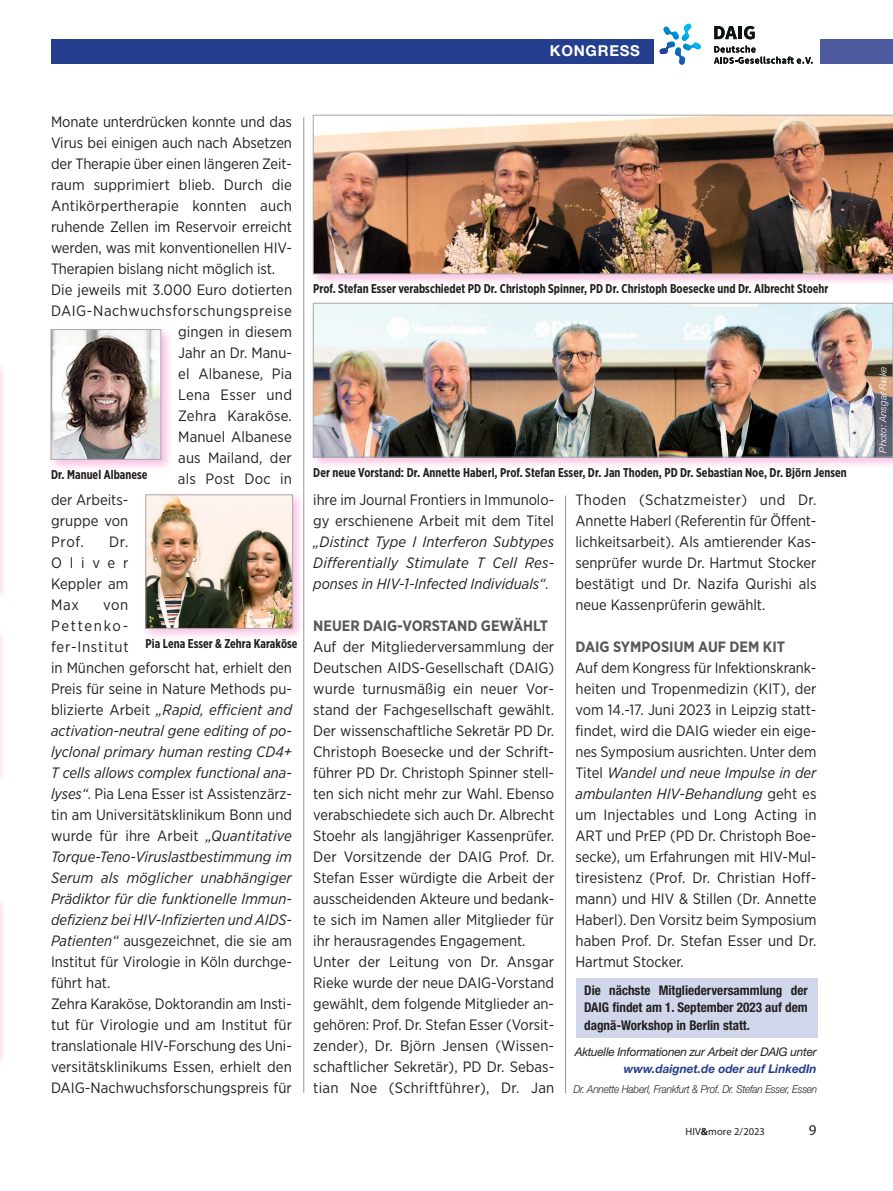
<style>
.page{position:relative;width:893px;height:1191px;background:#fff}
.page>*{position:absolute;margin:0;border:0;box-sizing:border-box;transform-origin:0 0}
.Fliesstext{font:15px/21px "Gotham Narrow";letter-spacing:.005em;color:#231f20;text-align:justify}
.Fliesstext-2{font:italic 15px/21px "Gotham Narrow";color:#231f20}
.Fliesstext-3{font:700 15px "Gotham Narrow";color:#57585a}
.Fliesstext-4{font:15px "Gotham Narrow";letter-spacing:.035em;color:#231f20}
.Rubriken{font:700 15px "Helvetica Neue";letter-spacing:.05em;color:#fff}
.t1{font:15px "Myriad Pro";color:#231f20}
.BU_Text{font:700 condensed 13.35px/17.2px "Helvetica Neue";color:#231f20;text-align:justify}
.BU_Text-2{font:700 12.75px "Gotham X Narrow";letter-spacing:.005em;color:#231f20}
.Meldungen_BU{font:italic 700 12px "Helvetica Neue";color:#253f8e}
.Meldungen_BU-2{font:italic 11.85px "Helvetica Neue";letter-spacing:-.02em;color:#231f20}
.Autor{font:italic 300 10.95px "Helvetica Neue";letter-spacing:-.02em;color:#231f20;scale:.91 1}
.t2{font:10.5px "Myriad Pro";letter-spacing:.01em;color:#231f20}
.BU_Text-3{font:italic 300 9.75px "Helvetica Neue";letter-spacing:-.005em;color:#fff}
.s1{font-style:normal}
.s2{font-style:italic}
.s3{font-weight:700}
</style>
<div class="page">
<div style="left:51px;top:39px;width:602px;height:25px;background:#253f8e"></div>
<div style="left:821px;top:39px;width:72px;height:25px;background:#4d5a9e"></div>
<div style="left:576px;top:978px;width:241px;height:60px;background:#d1d7ea"></div>
<svg style="left:714px;top:26px;width:23px;height:13px"></svg>
<hr style="left:738px;top:26px;width:4px;height:13px;background:#0f1212">
<svg style="left:744px;top:26px;width:11px;height:13px"></svg>
<svg style="left:714px;top:46px;width:99px;height:18px"></svg>
<svg style="left:660px;top:24px;width:41px;height:41px"></svg>
<div style="left:0;top:360px;width:7px;height:242px;background:#fef3f9"></div>
<div style="left:0;top:627px;width:7px;height:159px;background:#fef6fa"></div>
<div style="left:0;top:894px;width:7px;height:173px;background:#fef5fa"></div>
<div style="left:47px;top:325px;width:127px;height:147px;background:#ed028c;opacity:.25"></div>
<img style="left:53px;top:331px;width:106px;height:127px">
<div style="left:51px;top:329px;width:110px;height:131px;border:1px solid #a8a9ad"></div>
<div style="left:142px;top:491px;width:164px;height:150px;background:#ed028c;opacity:.25"></div>
<img style="left:147px;top:496px;width:144px;height:131px">
<div style="left:145px;top:494px;width:148px;height:135px;border:1px solid #a8a9ad"></div>
<div style="left:309px;top:111px;width:584px;height:176px;background:#ed028c;opacity:.25"></div>
<img style="left:313px;top:115px;width:580px;height:159px">
<div style="left:309px;top:299px;width:584px;height:171px;background:#ed028c;opacity:.25"></div>
<img style="left:315px;top:305px;width:576px;height:150px">
<div style="left:313px;top:303px;width:580px;height:154px;border:1px solid #a8a9ad"></div>
<hr style="left:565px;top:495px;width:1px;height:598px;background:#939598">
<hr style="left:303px;top:117px;width:1px;height:975px;background:#939598">
<p class="Rubriken" style="left:550px;top:42px;width:92px">KONGRESS</p>
<p class="Fliesstext" style="left:51px;top:111px;width:243px">Monate unterdrücken konnte und das Virus bei einigen auch nach Absetzen der Therapie über einen längeren Zeit&shy;raum supprimiert blieb. Durch die Antikörpertherapie konnten auch ruhende Zellen im Reservoir erreicht werden, was mit konventionellen HIV-Therapien bislang nicht möglich ist.</p>
<p class="Fliesstext" style="left:51px;top:279px;width:243px">Die jeweils mit 3.000 Euro dotierten</p>
<p class="Fliesstext-4" style="left:51px;top:301px;width:242px">DAIG-Nachwuchsforschungspreise</p>
<p class="Fliesstext" style="left:178px;top:321px;width:115px">gingen in diesem</p>
<p class="Fliesstext" style="left:178px;top:342px;width:115px">Jahr an Dr. Manu-</p>
<p class="Fliesstext" style="left:178px;top:363px;width:115px">el Albanese, Pia</p>
<p class="Fliesstext" style="left:178px;top:384px;width:115px">Lena Esser und</p>
<p class="Fliesstext" style="left:178px;top:405px;width:115px">Zehra Karaköse.</p>
<p class="Fliesstext" style="left:178px;top:426px;width:115px">Manuel Albanese</p>
<p class="Fliesstext" style="left:178px;top:447px;width:115px">aus Mailand, der</p>
<p class="Fliesstext" style="left:178px;top:468px;width:116px">als Post Doc in</p>
<p class="Fliesstext" style="left:51px;top:489px;width:79px">der Arbeits-</p>
<p class="Fliesstext" style="left:51px;top:510px;width:79px">gruppe von</p>
<p class="Fliesstext" style="left:51px;top:531px;width:34px">Prof.</p>
<p class="BU_Text-2" style="left:51px;top:467px;width:98px">Dr. Manuel Albanese</p>
<p class="Fliesstext" style="left:51px;top:531px;width:79px;text-indent:58px">Dr.<br>Oliver Keppler am Max</p>
<p class="Fliesstext-2" style="left:51px;top:594px;width:242px;text-indent:52px"><span class="s1">von<br>Pettenko-<br>fer-Institut<br>in München geforscht hat, erhielt den<br>Preis für seine in Nature Methods pu&shy;blizierte Arbeit</span> „Rapid, efficient and activation-neutral gene editing of po&shy;lyclonal primary human resting CD4+<br>T cells allows complex functional ana&shy;lyses“<span class="s1">. Pia Lena Esser ist Assistenzärz&shy;tin am Universitätsklinikum Bonn und wurde für ihre Arbeit</span> „Quantitative<br>Torque-Teno-Viruslastbestimmung im<br>Serum als möglicher unabhängiger<br>Prädiktor für die funktionelle Immun&shy;defizienz bei HIV-Infizierten und AIDS-<br>Patienten“ <span class="s1">ausgezeichnet, die sie am<br>Institut für Virologie in Köln durchge&shy;führt hat.</span></p>
<p class="Fliesstext" style="left:51px;top:993px;width:243px">Zehra Karaköse, Doktorandin am Insti&shy;tut für Virologie und am Institut für translationale HIV-Forschung des Uni&shy;versitätsklinikums Essen, erhielt den DAIG-Nachwuchsforschungspreis für</p>
<p class="BU_Text-2" style="left:146px;top:636px;width:153px">Pia Lena Esser &amp; Zehra Karaköse</p>
<p class="BU_Text-2" style="left:313px;top:280px;width:517px">Prof. Stefan Esser verabschiedet PD Dr. Christoph Spinner, PD Dr. Christoph Boesecke und Dr. Albrecht Stoehr</p>
<p class="BU_Text-2" style="left:313px;top:464px;width:535px">Der neue Vorstand: Dr. Annette Haberl, Prof. Stefan Esser, Dr. Jan Thoden, PD Dr. Sebastian Noe, Dr. Björn Jensen</p>
<p class="Fliesstext-2" style="left:313px;top:489px;width:243px;text-align:justify"><span class="s1">ihre im Journal Frontiers in Immunolo&shy;gy erschienene Arbeit mit dem Titel </span>„Distinct Type I Interferon Subtypes Differentially Stimulate T Cell Res&shy;ponses in HIV-1-Infected Individuals“<span class="s1">.</span></p>
<p class="Fliesstext-3" style="left:313px;top:616px;width:236px">NEUER DAIG-VORSTAND GEWÄHLT</p>
<p class="Fliesstext" style="left:313px;top:636px;width:243px">Auf der Mitgliederversammlung der Deutschen AIDS-Gesellschaft (DAIG) wurde turnusmäßig ein neuer Vor&shy;stand der Fachgesellschaft gewählt.<br>Der wissenschaftliche Sekretär PD Dr.<br>Christoph Boesecke und der Schrift&shy;führer PD Dr. Christoph Spinner stell&shy;ten sich nicht mehr zur Wahl. Ebenso verabschiedete sich auch Dr. Albrecht Stoehr als langjähriger Kassenprüfer.<br>Der Vorsitzende der DAIG Prof. Dr.<br>Stefan Esser würdigte die Arbeit der ausscheidenden Akteure und bedank&shy;te sich im Namen aller Mitglieder für ihr herausragendes Engagement.</p>
<p class="Fliesstext" style="left:313px;top:951px;width:243px">Unter der Leitung von Dr. Ansgar Rieke wurde der neue DAIG-Vorstand gewählt, dem folgende Mitglieder an&shy;gehören: Prof. Dr. Stefan Esser (Vorsit&shy;zender), Dr. Björn Jensen (Wissen&shy;schaftlicher Sekretär), PD Dr. Sebas&shy;tian Noe (Schriftführer), Dr. Jan</p>
<p class="Fliesstext" style="left:575px;top:489px;width:243px">Thoden (Schatzmeister) und Dr.<br>Annette Haberl (Referentin für Öffent&shy;lichkeitsarbeit). Als amtierender Kas&shy;senprüfer wurde Dr. Hartmut Stocker bestätigt und Dr. Nazifa Qurishi als neue Kassenprüferin gewählt.</p>
<p class="Fliesstext-3" style="left:575px;top:637px;width:211px">DAIG SYMPOSIUM AUF DEM KIT</p>
<p class="Fliesstext" style="left:575px;top:657px;width:243px">Auf dem Kongress für Infektionskrank&shy;heiten und Tropenmedizin (KIT), der vom 14.-17. Juni 2023 in Leipzig statt&shy;findet, wird die DAIG wieder ein eige&shy;nes Symposium ausrichten. Unter dem Titel <span class="s2">Wandel und neue Impulse in der ambulanten HIV-Behandlung</span> geht es um Injectables und Long Acting in ART und PrEP (PD Dr. Christoph Boe&shy;secke), um Erfahrungen mit HIV-Mul&shy;tiresistenz (Prof. Dr. Christian Hoff&shy;mann) und HIV &amp; Stillen (Dr. Annette Haberl). Den Vorsitz beim Symposium haben Prof. Dr. Stefan Esser und Dr.<br>Hartmut Stocker.</p>
<p class="BU_Text" style="left:584px;top:981px;width:225px">Die nächste Mitgliederversammlung der DAIG findet am 1. September 2023 auf dem dagnä-Workshop in Berlin statt.</p>
<p class="Meldungen_BU-2" style="left:575px;top:1045px;width:243px">Aktuelle Informationen zur Arbeit der DAIG unter</p>
<p class="Meldungen_BU" style="left:624px;top:1061px;width:194px">www.daignet.de oder auf LinkedIn</p>
<p class="Autor" style="left:573px;top:1083px;width:269px">Dr. Annette Haberl, Frankfurt &amp; Prof. Dr. Stefan Esser, Essen</p>
<p class="t2" style="left:685px;top:1125px;width:81px">HIV<span class="s3">&amp;</span>more 2/2023</p>
<p class="t1" style="left:809px;top:1120px;width:9px">9</p>
<p class="BU_Text-3" style="left:877px;top:452px;width:87px;rotate:-90deg">Photo: Ansgar Rieke</p>
</div>
